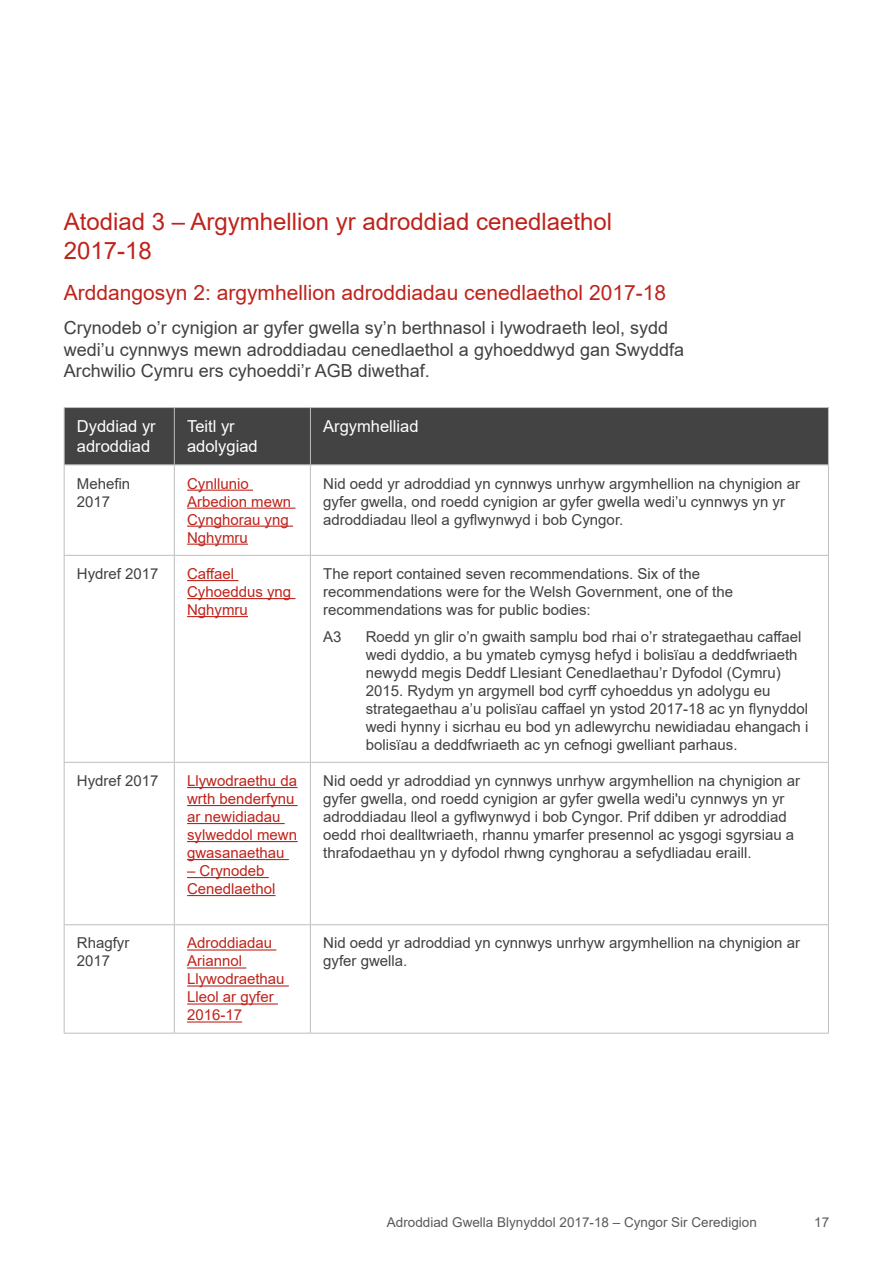
<style>
.page{position:relative;width:893px;height:1263px;background:#fff}
.page>*{position:absolute;margin:0;border:0;box-sizing:border-box;transform-origin:0 0}
.t1{font:24px/28.8px "Arial";color:#bf231b}
.t2{font:21px "Arial";color:#bf231b}
.t3{font:18px/21.6px "Arial";color:#414042}
.t4{font:16.5px/19.8px "Arial";color:#fff}
.t5{font:15px/18px "Arial";color:#414042}
.t6{font:15px/18px "Arial";color:#bf231b}
.t7{font:13.5px "Arial";color:#58595b}
</style>
<div class="page">
<div style="left:65px;top:408px;width:763px;height:56px;background:#434343"></div>
<svg style="left:65px;top:465px;width:763px;height:568px"></svg>
<hr style="left:64px;top:407px;width:110px;height:1px;background:#bcbec0">
<hr style="left:64px;top:408px;width:1px;height:56px;background:#bcbec0">
<hr style="left:174px;top:407px;width:136px;height:1px;background:#bcbec0">
<hr style="left:174px;top:408px;width:1px;height:56px;background:#bcbec0">
<hr style="left:310px;top:407px;width:519px;height:1px;background:#bcbec0">
<hr style="left:310px;top:408px;width:1px;height:56px;background:#bcbec0">
<hr style="left:828px;top:408px;width:1px;height:56px;background:#bcbec0">
<hr style="left:64px;top:464px;width:110px;height:1px;background:#bcbec0">
<hr style="left:64px;top:465px;width:1px;height:90px;background:#bcbec0">
<hr style="left:174px;top:464px;width:136px;height:1px;background:#bcbec0">
<hr style="left:174px;top:465px;width:1px;height:90px;background:#bcbec0">
<hr style="left:310px;top:464px;width:519px;height:1px;background:#bcbec0">
<hr style="left:310px;top:465px;width:1px;height:90px;background:#bcbec0">
<hr style="left:828px;top:465px;width:1px;height:90px;background:#bcbec0">
<hr style="left:64px;top:555px;width:110px;height:1px;background:#bcbec0">
<hr style="left:64px;top:556px;width:1px;height:206px;background:#bcbec0">
<hr style="left:174px;top:555px;width:136px;height:1px;background:#bcbec0">
<hr style="left:174px;top:556px;width:1px;height:206px;background:#bcbec0">
<hr style="left:310px;top:555px;width:519px;height:1px;background:#bcbec0">
<hr style="left:310px;top:556px;width:1px;height:206px;background:#bcbec0">
<hr style="left:828px;top:556px;width:1px;height:206px;background:#bcbec0">
<hr style="left:64px;top:762px;width:110px;height:1px;background:#bcbec0">
<hr style="left:64px;top:763px;width:1px;height:161px;background:#bcbec0">
<hr style="left:174px;top:762px;width:136px;height:1px;background:#bcbec0">
<hr style="left:174px;top:763px;width:1px;height:161px;background:#bcbec0">
<hr style="left:310px;top:762px;width:519px;height:1px;background:#bcbec0">
<hr style="left:310px;top:763px;width:1px;height:161px;background:#bcbec0">
<hr style="left:828px;top:763px;width:1px;height:161px;background:#bcbec0">
<hr style="left:64px;top:924px;width:110px;height:1px;background:#bcbec0">
<hr style="left:64px;top:925px;width:1px;height:108px;background:#bcbec0">
<hr style="left:174px;top:924px;width:136px;height:1px;background:#bcbec0">
<hr style="left:174px;top:925px;width:1px;height:108px;background:#bcbec0">
<hr style="left:310px;top:924px;width:519px;height:1px;background:#bcbec0">
<hr style="left:310px;top:925px;width:1px;height:108px;background:#bcbec0">
<hr style="left:828px;top:925px;width:1px;height:108px;background:#bcbec0">
<hr style="left:64px;top:1033px;width:110px;height:1px;background:#bcbec0">
<hr style="left:174px;top:1033px;width:136px;height:1px;background:#bcbec0">
<hr style="left:310px;top:1033px;width:519px;height:1px;background:#bcbec0">
<hr style="left:187px;top:490px;width:66px;height:1px;background:#bf231b">
<hr style="left:187px;top:508px;width:108px;height:1px;background:#bf231b">
<hr style="left:187px;top:526px;width:106px;height:1px;background:#bf231b">
<hr style="left:187px;top:544px;width:61px;height:1px;background:#bf231b">
<hr style="left:187px;top:580px;width:51px;height:1px;background:#bf231b">
<hr style="left:187px;top:598px;width:108px;height:1px;background:#bf231b">
<hr style="left:187px;top:616px;width:61px;height:1px;background:#bf231b">
<hr style="left:187px;top:787px;width:111px;height:1px;background:#bf231b">
<hr style="left:187px;top:805px;width:111px;height:1px;background:#bf231b">
<hr style="left:187px;top:823px;width:98px;height:1px;background:#bf231b">
<hr style="left:187px;top:841px;width:111px;height:1px;background:#bf231b">
<hr style="left:187px;top:859px;width:102px;height:1px;background:#bf231b">
<hr style="left:187px;top:877px;width:82px;height:1px;background:#bf231b">
<hr style="left:187px;top:895px;width:88px;height:1px;background:#bf231b">
<hr style="left:187px;top:949px;width:89px;height:1px;background:#bf231b">
<hr style="left:187px;top:967px;width:59px;height:1px;background:#bf231b">
<hr style="left:187px;top:985px;width:102px;height:1px;background:#bf231b">
<hr style="left:187px;top:1003px;width:91px;height:1px;background:#bf231b">
<hr style="left:187px;top:1021px;width:55px;height:1px;background:#bf231b">
<h1 class="t1" style="left:64px;top:207px;width:550px">Atodiad 3 – Argymhellion yr adroddiad cenedlaethol<br>2017-18</h1>
<h2 class="t2" style="left:64px;top:278px;width:604px">Arddangosyn 2: argymhellion adroddiadau cenedlaethol 2017-18</h2>
<p class="t3" style="left:64px;top:317px;width:622px">Crynodeb o’r cynigion ar gyfer gwella sy’n berthnasol i lywodraeth leol, sydd wedi’u cynnwys mewn adroddiadau cenedlaethol a gyhoeddwyd gan Swyddfa<br>Archwilio Cymru ers cyhoeddi’r AGB diwethaf.</p>
<p class="t4" style="left:77px;top:416px;width:80px">Dyddiad yr adroddiad</p>
<p class="t4" style="left:187px;top:416px;width:72px">Teitl yr adolygiad</p>
<p class="t4" style="left:323px;top:416px;width:97px">Argymhelliad</p>
<p class="t5" style="left:77px;top:474px;width:55px">Mehefin<br>2017</p>
<p class="t6" style="left:187px;top:474px;width:106px">Cynllunio<br>Arbedion mewn<br>Cynghorau yng<br>Nghymru</p>
<p class="t5" style="left:323px;top:474px;width:478px">Nid oedd yr adroddiad yn cynnwys unrhyw argymhellion na chynigion ar gyfer gwella, ond roedd cynigion ar gyfer gwella wedi’u cynnwys yn yr adroddiadau lleol a gyflwynwyd i bob Cyngor.</p>
<p class="t5" style="left:77px;top:565px;width:83px">Hydref 2017</p>
<p class="t6" style="left:187px;top:565px;width:106px">Caffael<br>Cyhoeddus yng<br>Nghymru</p>
<p class="t5" style="left:323px;top:565px;width:411px">The report contained seven recommendations. Six of the recommendations were for the Welsh Government, one of the recommendations was for public bodies:</p>
<p class="t5" style="left:323px;top:627px;width:20px">A3</p>
<p class="t5" style="left:366px;top:627px;width:444px">Roedd yn glir o’n gwaith samplu bod rhai o’r strategaethau caffael wedi dyddio, a bu ymateb cymysg hefyd i bolisïau a deddfwriaeth newydd megis Deddf Llesiant Cenedlaethau’r Dyfodol (Cymru)<br>2015. Rydym yn argymell bod cyrff cyhoeddus yn adolygu eu strategaethau a’u polisïau caffael yn ystod 2017-18 ac yn flynyddol wedi hynny i sicrhau eu bod yn adlewyrchu newidiadau ehangach i bolisïau a deddfwriaeth ac yn cefnogi gwelliant parhaus.</p>
<p class="t5" style="left:77px;top:772px;width:83px">Hydref 2017</p>
<p class="t6" style="left:187px;top:772px;width:112px">Llywodraethu da wrth benderfynu ar newidiadau sylweddol mewn gwasanaethau</p>
<p class="t6" style="left:187px;top:862px;width:90px">– Crynodeb<br>Cenedlaethol</p>
<p class="t5" style="left:323px;top:772px;width:478px">Nid oedd yr adroddiad yn cynnwys unrhyw argymhellion na chynigion ar gyfer gwella, ond roedd cynigion ar gyfer gwella wedi'u cynnwys yn yr adroddiadau lleol a gyflwynwyd i bob Cyngor. Prif ddiben yr adroddiad oedd rhoi dealltwriaeth, rhannu ymarfer presennol ac ysgogi sgyrsiau a thrafodaethau yn y dyfodol rhwng cynghorau a sefydliadau eraill.</p>
<p class="t5" style="left:77px;top:934px;width:54px">Rhagfyr<br>2017</p>
<p class="t6" style="left:187px;top:934px;width:99px">Adroddiadau<br>Ariannol<br>Llywodraethau<br>Lleol ar gyfer<br>2016-17</p>
<p class="t5" style="left:323px;top:934px;width:478px">Nid oedd yr adroddiad yn cynnwys unrhyw argymhellion na chynigion ar gyfer gwella.</p>
<p class="t7" style="left:387px;top:1213px;width:371px">Adroddiad Gwella Blynyddol 2017-18 – Cyngor Sir Ceredigion</p>
<p class="t7" style="left:814px;top:1213px;width:17px">17</p>
</div>
